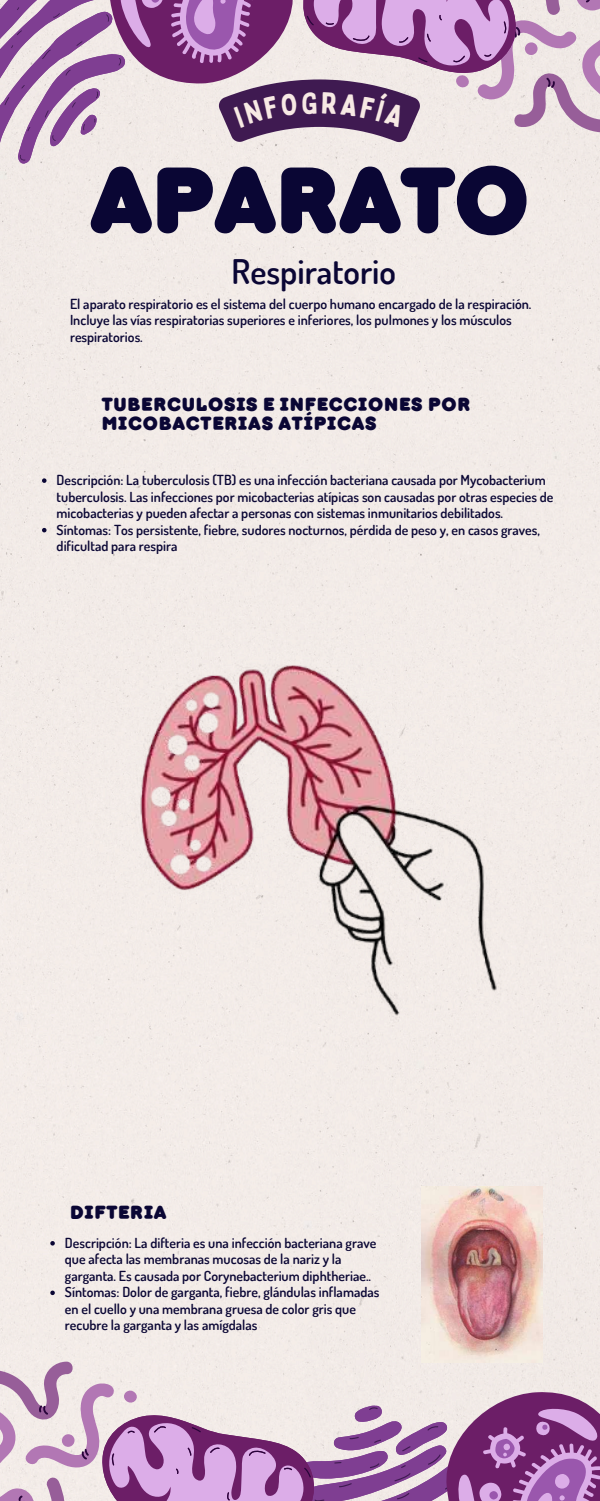
<style>
.page{position:relative;width:600px;height:1501px;background:#fff}
.page>*{position:absolute;margin:0;border:0;box-sizing:border-box;transform-origin:0 0}
.t1{font:94px "TT Milks Casual Pie Base";letter-spacing:-.01em;color:#0a0634}
.t2{font:600 33.9px "Dosis";color:#0a0634}
.t3{font:18.9px/18.8px "TT Milks Casual Pie Base";letter-spacing:.045em;color:#0a0634}
.t4{font:600 13.9px/16.5px "Dosis";color:#0a0634}
</style>
<div class="page">
<div style="left:0;top:188px;width:600px;height:1112px;background:#f2ebe8"></div>
<svg style="left:50px;top:1240px;width:5px;height:5px"></svg>
<svg style="left:50px;top:1290px;width:5px;height:4px"></svg>
<svg style="left:0;top:1300px;width:600px;height:200px;background:#d3b8ce"></svg>
<img style="left:422px;top:1186px;width:121px;height:176px">
<img style="left:92px;top:613px;width:452px;height:452px">
<svg style="left:42px;top:478px;width:5px;height:5px"></svg>
<svg style="left:42px;top:528px;width:5px;height:4px"></svg>
<svg style="left:0;top:0;width:600px;height:188px;background:#c5a9c2"></svg>
<h1 class="t1" style="left:90px;top:149px;width:441px">APARATO</h1>
<h2 class="t2" style="left:232px;top:249px;width:166px">Respiratorio</h2>
<p class="t4" style="left:70px;top:295px;width:463px">El aparato respiratorio es el sistema del cuerpo humano encargado de la respiración.<br>Incluye las vías respiratorias superiores e inferiores, los pulmones y los músculos respiratorios.</p>
<h3 class="t3" style="left:102px;top:396px;width:370px">TUBERCULOSIS E INFECCIONES POR<br>MICOBACTERIAS ATÍPICAS</h3>
<p class="t4" style="left:57px;top:471px;width:498px">Descripción: La tuberculosis (TB) es una infección bacteriana causada por Mycobacterium tuberculosis. Las infecciones por micobacterias atípicas son causadas por otras especies de micobacterias y pueden afectar a personas con sistemas inmunitarios debilitados.<br>Síntomas: Tos persistente, fiebre, sudores nocturnos, pérdida de peso y, en casos graves, dificultad para respira</p>
<h3 class="t3" style="left:70px;top:1204px;width:98px">DIFTERIA</h3>
<p class="t4" style="left:65px;top:1233px;width:316px">Descripción: La difteria es una infección bacteriana grave que afecta las membranas mucosas de la nariz y la garganta. Es causada por Corynebacterium diphtheriae..<br>Síntomas: Dolor de garganta, fiebre, glándulas inflamadas en el cuello y una membrana gruesa de color gris que recubre la garganta y las amígdalas</p>
</div>
